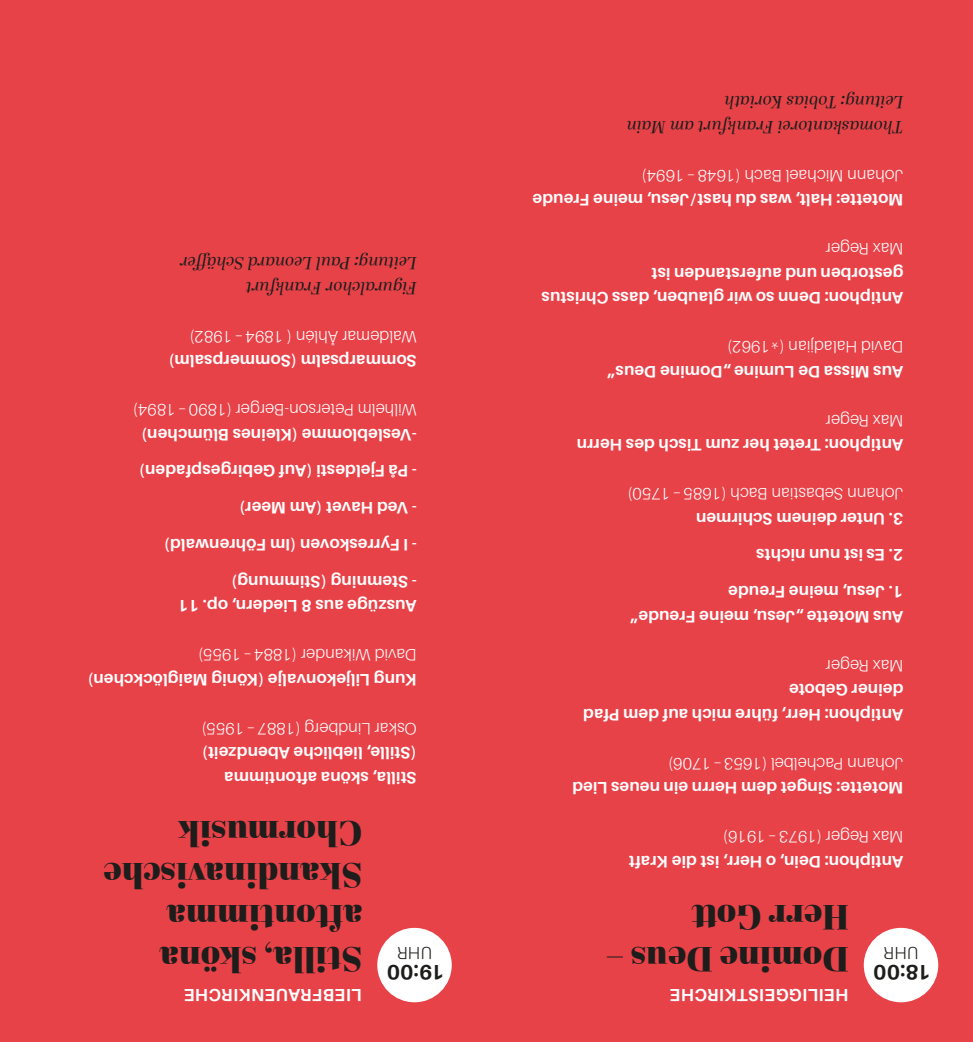
<style>
.page{position:relative;width:973px;height:1042px;background:#fff}
.page>*{position:absolute;margin:0;border:0;box-sizing:border-box;transform-origin:0 0}
.t1{font:35px/42px "Abril Fatface";letter-spacing:.01em;color:#1d1d1b}
.t2{font:700 21px "Aileron";letter-spacing:-.005em;color:#1d1d1b}
.t3{font:italic 17.5px/24.5px "Abril Display";letter-spacing:.01em;color:#1d1d1b}
.t4{font:700 17.5px "Aileron";letter-spacing:.02em;color:#fff}
.t5{font:300 17.5px "Aileron";letter-spacing:.02em;color:#1d1d1b}
.t6{font:700 16.62px/24.5px "Aileron";letter-spacing:.01em;color:#fff}
.t7{font:300 16.62px "Aileron";letter-spacing:.01em;color:#fff}
</style>
<div class="page">
<div style="left:0;top:0;width:972px;height:1042px;background:#e84249"></div>
<div style="left:377px;top:928px;width:74px;height:74px;background:#fff;border-radius:50%"></div>
<div style="left:863px;top:928px;width:75px;height:74px;background:#fff;border-radius:50%"></div>
<p class="t3" style="left:417px;top:299px;width:239px;rotate:-180deg">Figuralchor Frankfurt<br>Leitung: Paul Leonard Schäffer</p>
<p class="t7" style="left:417px;top:345px;width:229px;rotate:-180deg">Waldemar Åhlén ( 1894– 1982)</p>
<p class="t6" style="left:417px;top:373px;width:250px;rotate:-180deg">Sommarpsalm (Sommerpsalm)</p>
<p class="t7" style="left:417px;top:419px;width:286px;rotate:-180deg">Wilhelm Peterson-Berger (1890– 1894)</p>
<p class="t6" style="left:417px;top:446px;width:277px;rotate:-180deg">-Vesleblomme (Kleines Blümchen)</p>
<p class="t6" style="left:417px;top:483px;width:279px;rotate:-180deg">- På Fjeldesti (Auf Gebirgespfaden)</p>
<p class="t6" style="left:417px;top:520px;width:179px;rotate:-180deg">- Ved Havet (Am Meer)</p>
<p class="t6" style="left:417px;top:557px;width:254px;rotate:-180deg">- I Fyrreskoven (Im Föhrenwald)</p>
<p class="t6" style="left:417px;top:593px;width:187px;rotate:-180deg">- Stemning (Stimmung)</p>
<p class="t6" style="left:417px;top:618px;width:240px;rotate:-180deg">Auszüge aus 8 Liedern, op. 11</p>
<p class="t7" style="left:417px;top:664px;width:220px;rotate:-180deg">David Wikander (1884– 1955)</p>
<p class="t6" style="left:417px;top:691px;width:331px;rotate:-180deg">Kung Liljekonvalje (König Maiglöckchen)</p>
<p class="t7" style="left:417px;top:737px;width:217px;rotate:-180deg">Oskar Lindberg (1887– 1955)</p>
<p class="t6" style="left:417px;top:790px;width:217px;rotate:-180deg">Stilla, sköna aftontimma (Stille, liebliche Abendzeit)</p>
<h1 class="t1" style="left:362px;top:981px;width:260px;rotate:-180deg">Stilla, sköna aftontimma<br>Skandinavische<br>Chormusik</h1>
<p class="t4" style="left:362px;top:1004px;width:179px;rotate:-180deg">LIEBFRAUENKIRCHE</p>
<p class="t5" style="left:432px;top:963px;width:36px;rotate:-180deg">UHR</p>
<p class="t2" style="left:445px;top:983px;width:59px;rotate:-180deg">19:00</p>
<p class="t3" style="left:903px;top:138px;width:278px;rotate:-180deg">Thomaskantorei Frankfurt am Main<br>Leitung: Tobias Koriath</p>
<p class="t7" style="left:903px;top:184px;width:263px;rotate:-180deg">Johann Michael Bach (1648– 1694)</p>
<p class="t6" style="left:903px;top:212px;width:372px;rotate:-180deg">Motette: Halt, was du hast/Jesu, meine Freude</p>
<p class="t7" style="left:903px;top:258px;width:79px;rotate:-180deg">Max Reger</p>
<p class="t6" style="left:903px;top:310px;width:363px;rotate:-180deg">Antiphon: Denn so wir glauben, dass Christus gestorben und auferstanden ist</p>
<p class="t7" style="left:903px;top:356px;width:178px;rotate:-180deg">David Haladjian (*1962)</p>
<p class="t6" style="left:903px;top:383px;width:298px;rotate:-180deg">Aus Missa De Lumine „Domine Deus“</p>
<p class="t7" style="left:903px;top:429px;width:79px;rotate:-180deg">Max Reger</p>
<p class="t6" style="left:903px;top:457px;width:328px;rotate:-180deg">Antiphon: Tretet her zum Tisch des Herrn</p>
<p class="t7" style="left:903px;top:503px;width:277px;rotate:-180deg">Johann Sebastian Bach (1685– 1750)</p>
<p class="t6" style="left:903px;top:530px;width:209px;rotate:-180deg">3. Unter deinem Schirmen</p>
<p class="t6" style="left:903px;top:567px;width:149px;rotate:-180deg">2. Es ist nun nichts</p>
<p class="t6" style="left:903px;top:604px;width:177px;rotate:-180deg">1. Jesu, meine Freude</p>
<p class="t6" style="left:903px;top:628px;width:275px;rotate:-180deg">Aus Motette „Jesu, meine Freude“</p>
<p class="t7" style="left:903px;top:674px;width:79px;rotate:-180deg">Max Reger</p>
<p class="t6" style="left:903px;top:727px;width:322px;rotate:-180deg">Antiphon: Herr, führe mich auf dem Pfad deiner Gebote</p>
<p class="t7" style="left:903px;top:772px;width:237px;rotate:-180deg">Johann Pachelbel (1653– 1706)</p>
<p class="t6" style="left:903px;top:800px;width:332px;rotate:-180deg">Motette: Singet dem Herrn ein neues Lied</p>
<p class="t7" style="left:903px;top:846px;width:182px;rotate:-180deg">Max Reger (1973– 1916)</p>
<p class="t6" style="left:903px;top:874px;width:276px;rotate:-180deg">Antiphon: Dein, o Herr, ist die Kraft</p>
<h1 class="t1" style="left:848px;top:981px;width:244px;rotate:-180deg">Domine Deus –<br>Herr Gott</h1>
<p class="t4" style="left:848px;top:1004px;width:180px;rotate:-180deg">HEILIGGEISTKIRCHE</p>
<p class="t5" style="left:918px;top:963px;width:36px;rotate:-180deg">UHR</p>
<p class="t2" style="left:931px;top:983px;width:59px;rotate:-180deg">18:00</p>
</div>
